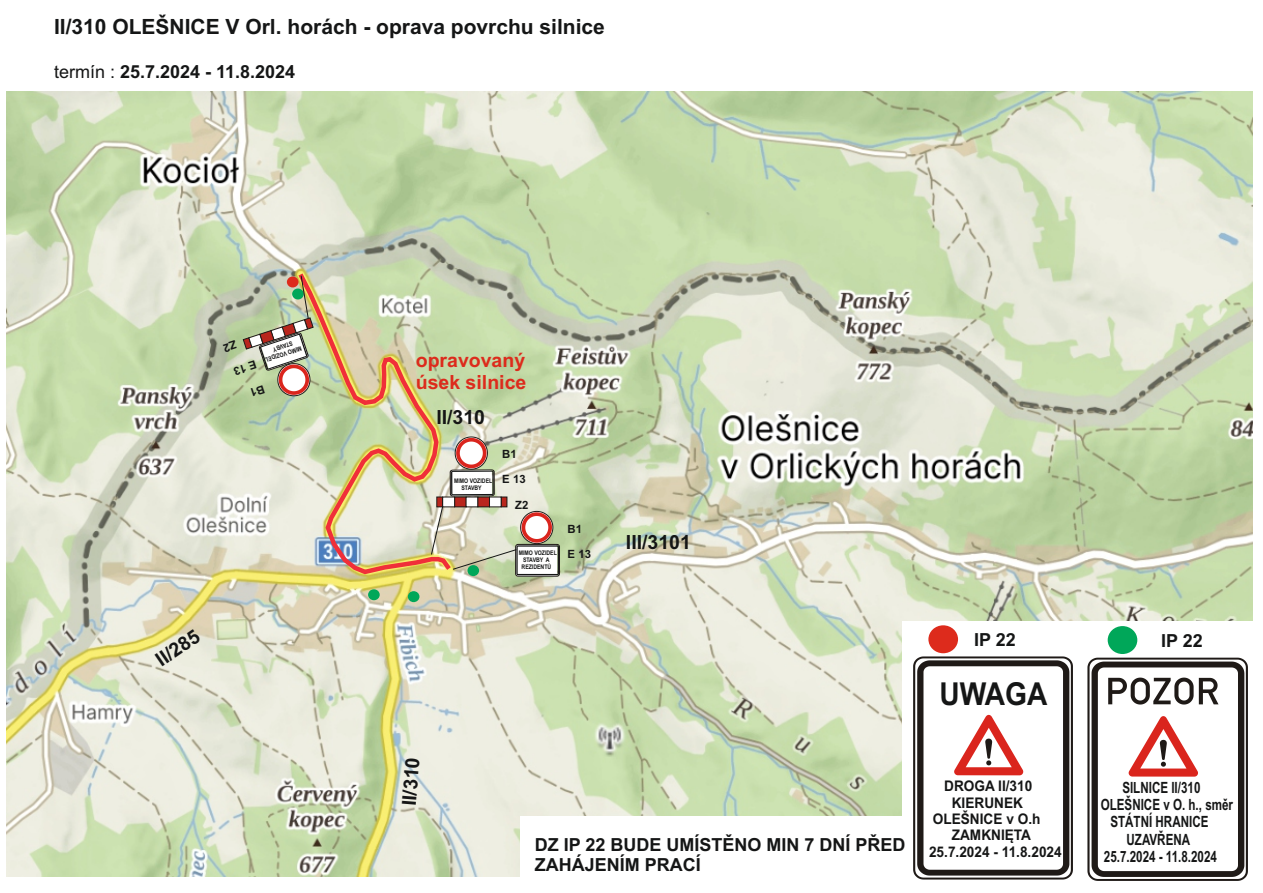
<style>
.page{position:relative;width:1263px;height:893px;background:#fff}
.page>*{position:absolute;margin:0;border:0;box-sizing:border-box;transform-origin:0 0}
.t1{font:700 31.65px "Arial";color:#151616;scale:.89 1}
.t2{font:700 21px "Arial";color:#151616}
.t3{font:700 19.5px "Arial";color:#151616}
.t4{font:700 19.5px/21.8px "Arial";color:#dd2b1c}
.t5{font:700 18px/20.1px "Arial";color:#151616}
.t6{font:700 15.45px "Arial";color:#151616;scale:.75 1}
.t7{font:700 14.7px "Arial";color:#151616;scale:.93 1}
.t8{font:700 11.4px "Arial";letter-spacing:-.005em;color:#151616}
.t9{font:700 6.3px/7.1px "Arial";letter-spacing:-.005em;color:#151616;text-align:center;scale:.82 1}
.s1{font-weight:400}
</style>
<div class="page">
<img style="left:6px;top:91px;width:1246px;height:786px">
<svg style="left:294px;top:268px;width:161px;height:309px"></svg>
<div style="left:902px;top:622px;width:350px;height:263px;background:#fff"></div>
<svg style="left:913px;top:656px;width:160px;height:224px"></svg>
<svg style="left:1087px;top:657px;width:161px;height:224px"></svg>
<div style="left:928px;top:625px;width:30px;height:28px;background:#dd2b1c;border-radius:50%"></div>
<div style="left:1108px;top:626px;width:29px;height:28px;background:#00a759;border-radius:50%"></div>
<div style="left:408px;top:591px;width:11px;height:11px;background:#00a759;border-radius:50%"></div>
<div style="left:368px;top:589px;width:12px;height:11px;background:#00a759;border-radius:50%"></div>
<div style="left:520px;top:816px;width:389px;height:69px;background:#fff"></div>
<svg style="left:449px;top:431px;width:46px;height:65px"></svg>
<div style="left:437px;top:497px;width:6px;height:10px;background:#b9261d"></div>
<div style="left:501px;top:497px;width:6px;height:10px;background:#b9261d"></div>
<div style="left:501px;top:497px;width:6px;height:10px;border:1px solid #1f1a17"></div>
<div style="left:455px;top:497px;width:11px;height:10px;background:#b9261d"></div>
<div style="left:443px;top:497px;width:12px;height:10px;background:#fff"></div>
<div style="left:442px;top:497px;width:13px;height:10px;border:1px solid #1f1a17"></div>
<div style="left:466px;top:497px;width:12px;height:10px;background:#fff"></div>
<div style="left:466px;top:497px;width:12px;height:10px;border:1px solid #1f1a17"></div>
<div style="left:489px;top:497px;width:12px;height:10px;background:#fff"></div>
<div style="left:478px;top:497px;width:11px;height:10px;background:#b9261d"></div>
<div style="left:478px;top:497px;width:12px;height:10px;border:1px solid #1f1a17"></div>
<svg style="left:431px;top:506px;width:12px;height:49px"></svg>
<svg style="left:452px;top:506px;width:108px;height:71px"></svg>
<svg style="left:223px;top:275px;width:94px;height:128px"></svg>
<p class="t2" style="left:54px;top:19px;width:552px">II/310 OLEŠNICE V Orl. horách - oprava povrchu silnice</p>
<p class="t5" style="left:54px;top:64px;width:243px"><span class="s1">termín :</span> 25.7.2024 - 11.8.2024</p>
<p class="t9" style="left:302px;top:351px;width:48px;rotate:162deg">MIMO VOZIDEL<br>ST VBY</p>
<p class="t3" style="left:154px;top:656px;width:50px;rotate:-34deg">II/285</p>
<p class="t4" style="left:416px;top:351px;width:112px">opravovaný úsek silnice</p>
<p class="t3" style="left:436px;top:410px;width:50px">II/310</p>
<p class="t9" style="left:454px;top:478px;width:48px">MIMO VOZIDEL<br>STAVBY</p>
<p class="t8" style="left:502px;top:450px;width:16px">B1</p>
<p class="t8" style="left:502px;top:475px;width:25px">E 13</p>
<p class="t8" style="left:515px;top:500px;width:15px">Z2</p>
<p class="t9" style="left:519px;top:550px;width:48px">MIMO VOZIDEL<br>STAVBY A<br>REZIDENTŮ</p>
<p class="t8" style="left:568px;top:524px;width:16px">B1</p>
<p class="t8" style="left:568px;top:550px;width:25px">E 13</p>
<p class="t3" style="left:626px;top:535px;width:67px">III/3101</p>
<p class="t3" style="left:401px;top:805px;width:50px;rotate:-85deg">II/310</p>
<p class="t5" style="left:974px;top:631px;width:43px">IP 22</p>
<p class="t5" style="left:1161px;top:632px;width:43px">IP 22</p>
<h1 class="t1" style="left:939px;top:682px;width:123px">UWAGA</h1>
<p class="t5" style="left:535px;top:836px;width:372px">DZ IP 22 BUDE UMÍSTĚNO MIN 7 DNÍ PŘED<br>ZAHÁJENÍM PRACÍ</p>
<p class="t7" style="left:944px;top:781px;width:96px">DROGA II/310</p>
<p class="t7" style="left:952px;top:797px;width:78px">KIERUNEK</p>
<p class="t7" style="left:933px;top:813px;width:117px">OLEŠNICE v O.h</p>
<p class="t7" style="left:952px;top:830px;width:87px">ZAMKNIĘTA</p>
<p class="t7" style="left:929px;top:846px;width:144px">25.7.2024 - 11.8.2024</p>
<p class="t6" style="left:1122px;top:781px;width:106px">SILNICE II/310</p>
<p class="t6" style="left:1101px;top:799px;width:178px">OLEŠNICE v O. h., směr</p>
<p class="t6" style="left:1110px;top:816px;width:132px">STÁTNÍ HRANICE</p>
<p class="t6" style="left:1126px;top:833px;width:86px">UZAVŘENA</p>
<p class="t6" style="left:1104px;top:851px;width:152px">25.7.2024 - 11.8.2024</p>
</div>
